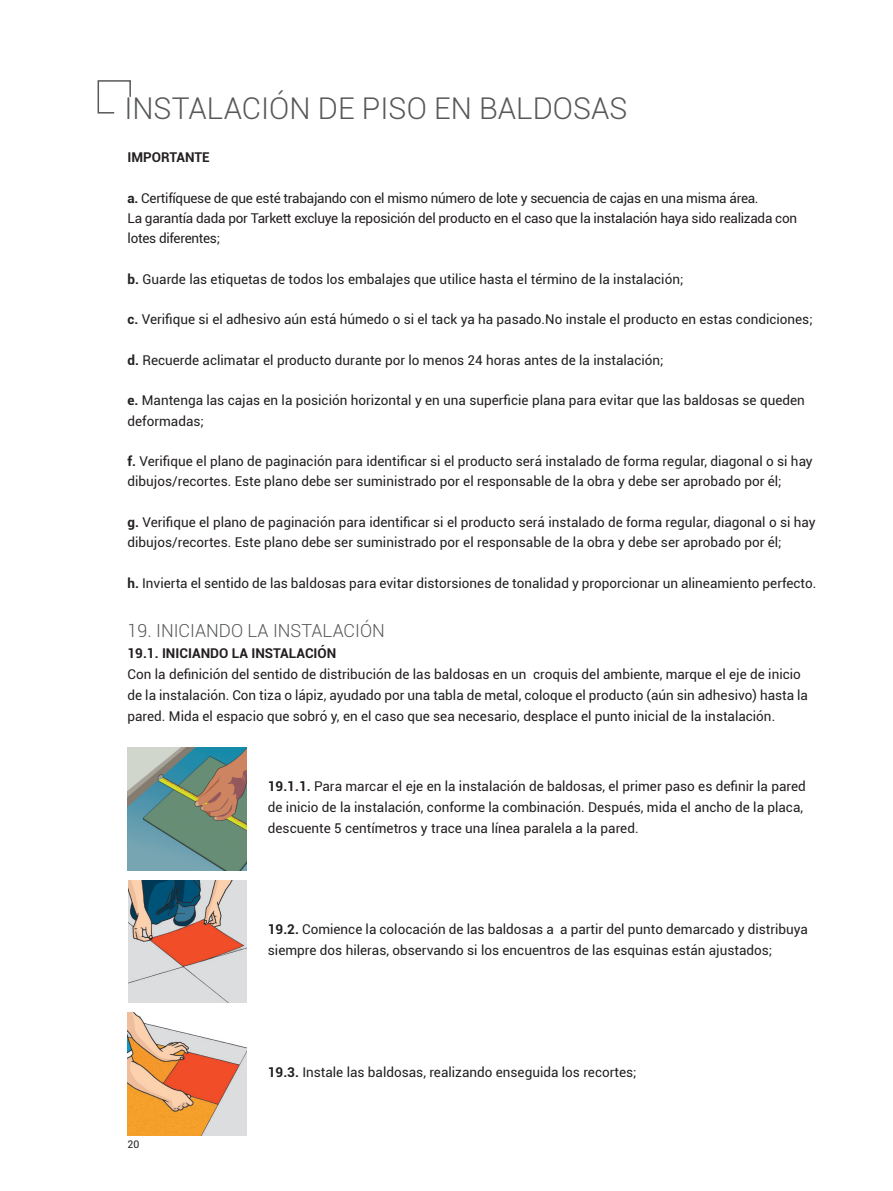
<style>
.page{position:relative;width:893px;height:1191px;background:#fff}
.page>*{position:absolute;margin:0;border:0;box-sizing:border-box;transform-origin:0 0}
.t1{font:300 30px "Roboto";color:#57585a}
.t2{font:300 18px "Roboto";color:#57585a}
.t3{font:13.5px/21px "Roboto";color:#231f20}
.t4{font:13.5px/20.2px "Roboto";letter-spacing:-.02em;color:#231f20}
.t5{font:700 13.5px "Roboto";color:#231f20}
.t6{font:10.5px "Roboto";color:#231f20}
.s1{font-weight:700}
</style>
<div class="page">
<img style="left:129px;top:880px;width:118px;height:122px">
<img style="left:128px;top:1013px;width:119px;height:123px">
<img style="left:128px;top:747px;width:119px;height:123px">
<svg style="left:97px;top:80px;width:34px;height:34px"></svg>
<p class="t1" style="left:124px;top:87px;width:505px">INSTALACIÓN DE PISO EN BALDOSAS</p>
<p class="t5" style="left:128px;top:148px;width:84px">IMPORTANTE</p>
<p class="t4" style="left:128px;top:187px;width:632px"><span class="s1">a.</span> Certifíquese de que esté trabajando con el mismo número de lote y secuencia de cajas en una misma área.</p>
<p class="t4" style="left:128px;top:207px;width:671px">La garantía dada por Tarkett excluye la reposición del producto en el caso que la instalación haya sido realizada con lotes diferentes;</p>
<p class="t3" style="left:128px;top:268px;width:557px"><span class="s1">b.</span> Guarde las etiquetas de todos los embalajes que utilice hasta el término de la instalación;</p>
<p class="t3" style="left:128px;top:308px;width:687px"><span class="s1">c.</span> Verifique si el adhesivo aún está húmedo o si el tack ya ha pasado.No instale el producto en estas condiciones;</p>
<p class="t3" style="left:128px;top:349px;width:538px"><span class="s1">d.</span> Recuerde aclimatar el producto durante por lo menos 24 horas antes de la instalación;</p>
<p class="t3" style="left:128px;top:390px;width:679px;line-height:20.2px"><span class="s1">e.</span> Mantenga las cajas en la posición horizontal y en una superficie plana para evitar que las baldosas se queden deformadas;</p>
<p class="t3" style="left:128px;top:450px;width:687px;line-height:20.2px"><span class="s1">f.</span> Verifique el plano de paginación para identificar si el producto será instalado de forma regular, diagonal o si hay dibujos/recortes. Este plano debe ser suministrado por el responsable de la obra y debe ser aprobado por él;</p>
<p class="t3" style="left:128px;top:511px;width:690px;line-height:20.2px"><span class="s1">g.</span> Verifique el plano de paginación para identificar si el producto será instalado de forma regular, diagonal o si hay dibujos/recortes. Este plano debe ser suministrado por el responsable de la obra y debe ser aprobado por él;</p>
<p class="t3" style="left:128px;top:572px;width:690px"><span class="s1">h.</span> Invierta el sentido de las baldosas para evitar distorsiones de tonalidad y proporcionar un alineamiento perfecto.</p>
<p class="t2" style="left:128px;top:618px;width:259px">19. INICIANDO LA INSTALACIÓN</p>
<p class="t5" style="left:128px;top:644px;width:210px">19.1. INICIANDO LA INSTALACIÓN</p>
<p class="t3" style="left:128px;top:663px;width:682px">Con la definición del sentido de distribución de las baldosas en un croquis del ambiente, marque el eje de inicio de la instalación. Con tiza o lápiz, ayudado por una tabla de metal, coloque el producto (aún sin adhesivo) hasta la pared. Mida el espacio que sobró y, en el caso que sea necesario, desplace el punto inicial de la instalación.</p>
<p class="t3" style="left:268px;top:775px;width:539px"><span class="s1">19.1.1.</span> Para marcar el eje en la instalación de baldosas, el primer paso es definir la pared de inicio de la instalación, conforme la combinación. Después, mida el ancho de la placa, descuente 5 centímetros y trace una línea paralela a la pared.</p>
<p class="t3" style="left:268px;top:918px;width:542px"><span class="s1">19.2.</span> Comience la colocación de las baldosas a a partir del punto demarcado y distribuya siempre dos hileras, observando si los encuentros de las esquinas están ajustados;</p>
<p class="t6" style="left:128px;top:1137px;width:13px">20</p>
<p class="t3" style="left:268px;top:1061px;width:370px"><span class="s1">19.3.</span> Instale las baldosas, realizando enseguida los recortes;</p>
</div>
